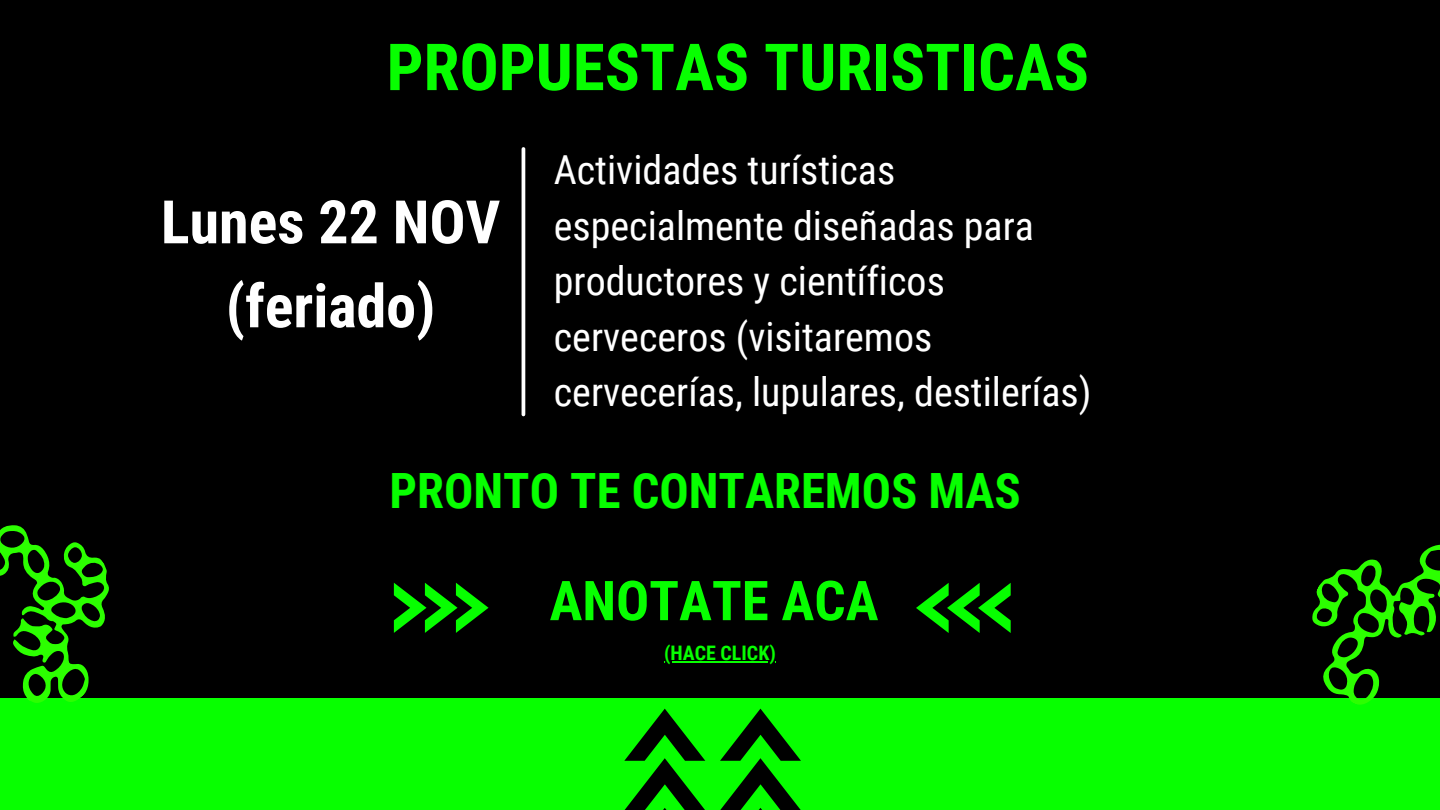
<style>
.page{position:relative;width:1440px;height:810px;background:#000}
.page>*{position:absolute;margin:0;border:0;box-sizing:border-box;transform-origin:0 0}
.t1{font:700 65px "Roboto Condensed";color:#07ff00}
.t2{font:700 60px "Roboto Condensed";color:#fff}
.t3{font:700 55px "Roboto Condensed";color:#07ff00}
.t4{font:700 48.7px "Roboto Condensed";color:#07ff00}
.t5{font:40px/55.5px "Roboto Condensed";color:#fff}
.t6{font:700 20px "Roboto Condensed";color:#07ff00}
</style>
<div class="page">
<div style="left:0;top:698px;width:1440px;height:112px;background:#07ff00"></div>
<svg style="left:720px;top:709px;width:81px;height:101px"></svg>
<svg style="left:624px;top:709px;width:81px;height:101px"></svg>
<svg style="left:0;top:525px;width:109px;height:178px"></svg>
<svg style="left:1312px;top:544px;width:128px;height:161px"></svg>
<hr style="left:522px;top:149px;width:3px;height:265px;background:#fff">
<hr style="left:664px;top:661px;width:112px;height:2px;background:#07ff00">
<svg style="left:916px;top:583px;width:95px;height:50px"></svg>
<svg style="left:394px;top:583px;width:95px;height:50px"></svg>
<p class="t1" style="left:387px;top:30px;width:704px">PROPUESTAS TURISTICAS</p>
<p class="t2" style="left:161px;top:188px;width:341px">Lunes 22 NOV</p>
<p class="t2" style="left:226px;top:272px;width:211px">(feriado)</p>
<p class="t5" style="left:554px;top:143px;width:539px">Actividades turísticas especialmente diseñadas para productores y científicos cerveceros (visitaremos cervecerías, lupulares, destilerías)</p>
<p class="t4" style="left:390px;top:463px;width:633px">PRONTO TE CONTAREMOS MAS</p>
<p class="t3" style="left:550px;top:569px;width:330px">ANOTATE ACA</p>
<p class="t6" style="left:664px;top:641px;width:113px">(HACE CLICK)</p>
</div>
